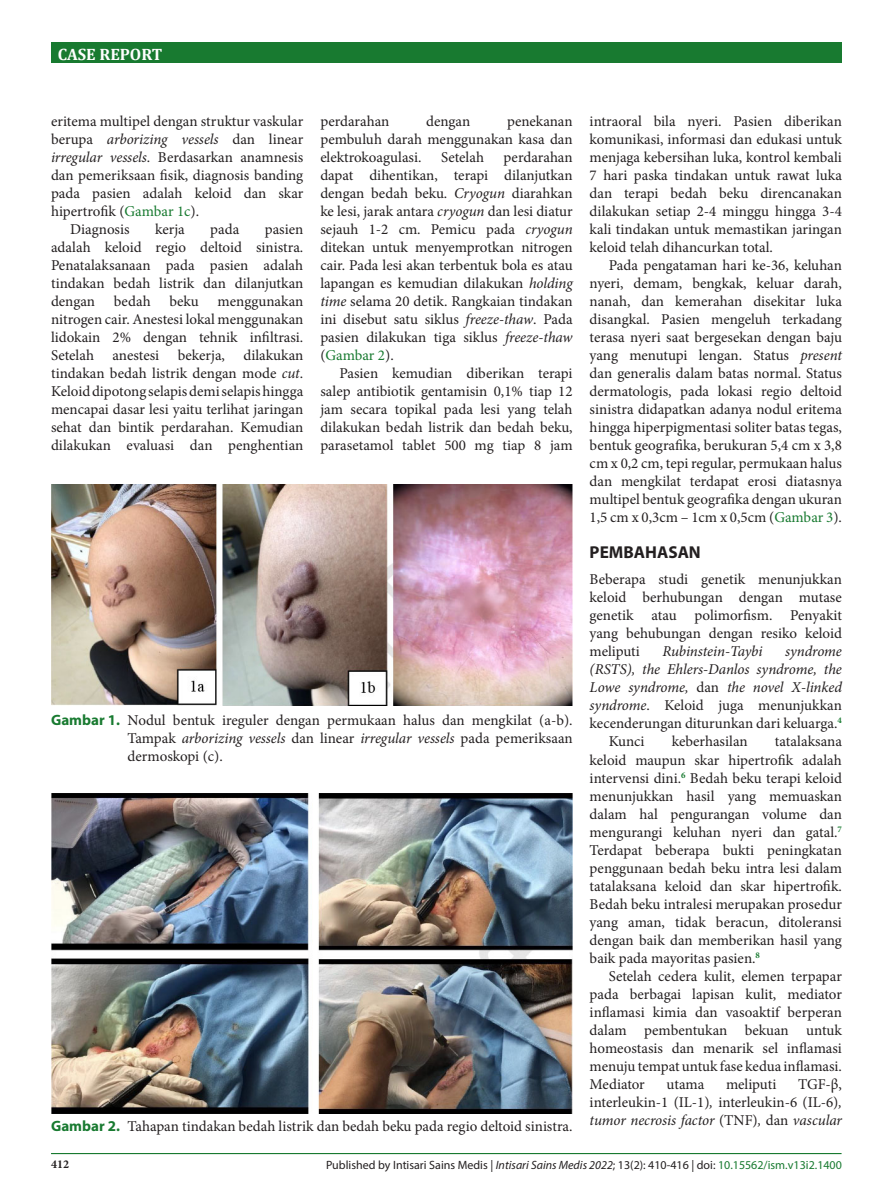
<style>
.page{position:relative;width:893px;height:1191px;background:#fff}
.page>*{position:absolute;margin:0;border:0;box-sizing:border-box;transform-origin:0 0}
.t1{font:700 17.25px "Myriad Pro";color:#231f20}
.t2{font:700 16.5px "Cambria";color:#fff}
.t3{font:15px/18px "Minion Pro";color:#231f20;text-align:justify}
.t4{font:italic 15px/18px "Minion Pro";letter-spacing:-.01em;color:#231f20;text-align:justify}
.t5{font:12px "Myriad Pro";color:#231f20}
.t6{font:700 12px "Minion Pro";color:#231f20}
.s1{font-style:italic}
.s2{color:#187a30}
.s3{font-family:"Myriad Pro";font-weight:700;color:#187a30}
.s4{font-style:normal}
</style>
<div class="page">
<div style="left:51px;top:43px;width:790px;height:20px;background:#187a30"></div>
<hr style="left:51px;top:1153px;width:790px;height:1px;background:#187a30">
<img style="left:51px;top:484px;width:522px;height:222px">
<img style="left:51px;top:793px;width:522px;height:320px">
<p class="t2" style="left:58px;top:43px;width:106px">CASE REPORT</p>
<p class="t3" style="left:51px;top:112px;width:254px">eritema multipel dengan struktur vaskular berupa <span class="s1">arborizing vessels</span> dan linear <span class="s1">irregular vessels</span>. Berdasarkan anamnesis dan pemeriksaan fisik, diagnosis banding pada pasien adalah keloid dan skar hipertrofik (<span class="s2">Gambar 1c</span>).</p>
<p class="t3" style="left:70px;top:220px;width:61px">Diagnosis</p>
<p class="t3" style="left:155px;top:220px;width:31px">kerja</p>
<p class="t3" style="left:210px;top:220px;width:31px">pada</p>
<p class="t3" style="left:51px;top:220px;width:254px;text-indent:214px">pasien adalah keloid regio deltoid sinistra.<br>Penatalaksanaan pada pasien adalah tindakan bedah listrik dan dilanjutkan dengan</p>
<p class="t3" style="left:51px;top:292px;width:254px;text-indent:167px">menggunakan nitrogen cair. Anestesi lokal menggunakan lidokain 2% dengan tehnik infiltrasi.<br>Setelah anestesi bekerja, dilakukan tindakan bedah listrik dengan mode <span class="s1">cut</span>.<br>Keloid dipotong selapis demi selapis hingga mencapai dasar lesi yaitu terlihat jaringan sehat dan bintik perdarahan. Kemudian dilakukan evaluasi dan penghentian</p>
<p class="t3" style="left:114px;top:292px;width:38px">bedah</p>
<p class="t3" style="left:170px;top:292px;width:31px">beku</p>
<p class="t3" style="left:320px;top:112px;width:70px">perdarahan</p>
<p class="t3" style="left:426px;top:112px;width:46px">dengan</p>
<p class="t3" style="left:320px;top:112px;width:254px;text-indent:187px">penekanan pembuluh darah menggunakan kasa dan elektrokoagulasi.</p>
<p class="t3" style="left:320px;top:148px;width:254px;text-indent:183px">perdarahan dapat dihentikan, terapi dilanjutkan dengan bedah beku. <span class="s1">Cryogun</span> diarahkan ke lesi, jarak antara <span class="s1">cryogun</span> dan lesi diatur sejauh 1-2 cm. Pemicu pada <span class="s1">cryogun </span>ditekan untuk menyemprotkan nitrogen cair. Pada lesi akan terbentuk bola es atau lapangan es kemudian dilakukan <span class="s1">holding time</span> selama 20 detik. Rangkaian tindakan ini disebut satu siklus <span class="s1">freeze-thaw</span>. Pada pasien dilakukan tiga siklus <span class="s1">freeze-thaw </span>(<span class="s2">Gambar 2</span>).</p>
<p class="t3" style="left:320px;top:364px;width:254px;text-indent:19px">Pasien kemudian diberikan terapi salep antibiotik gentamisin 0,1% tiap 12 jam secara topikal pada lesi yang telah dilakukan bedah listrik dan bedah beku, parasetamol tablet 500 mg tiap 8 jam</p>
<p class="t3" style="left:441px;top:148px;width:45px">Setelah</p>
<p class="t3" style="left:128px;top:711px;width:447px;text-indent:-77px"><span class="s3">Gambar 1.</span> Nodul bentuk ireguler dengan permukaan halus dan mengkilat (a-b).<br>Tampak <span class="s1">arborizing vessels</span> dan linear <span class="s1">irregular vessels</span> pada pemeriksaan dermoskopi (c).</p>
<p class="t3" style="left:51px;top:1117px;width:523px"><span class="s3">Gambar 2.</span> Tahapan tindakan bedah listrik dan bedah beku pada regio deltoid sinistra.</p>
<p class="t3" style="left:590px;top:112px;width:254px">intraoral bila nyeri. Pasien diberikan komunikasi, informasi dan edukasi untuk menjaga kebersihan luka, kontrol kembali 7 hari paska tindakan untuk rawat luka dan terapi bedah beku direncanakan dilakukan setiap 2-4 minggu hingga 3-4 kali tindakan untuk memastikan jaringan keloid telah dihancurkan total.</p>
<p class="t3" style="left:590px;top:256px;width:254px;text-indent:19px">Pada pengataman hari ke-36, keluhan nyeri, demam, bengkak, keluar darah, nanah, dan kemerahan disekitar luka disangkal. Pasien mengeluh terkadang terasa nyeri saat bergesekan dengan baju yang menutupi lengan. Status <span class="s1">present </span>dan generalis dalam batas normal. Status dermatologis, pada lokasi regio deltoid sinistra didapatkan adanya nodul eritema hingga hiperpigmentasi soliter batas tegas, bentuk geografika, berukuran 5,4 cm x 3,8 cm x 0,2 cm, tepi regular, permukaan halus dan mengkilat terdapat erosi diatasnya multipel bentuk geografika dengan ukuran 1,5 cm x 0,3cm – 1cm x 0,5cm (<span class="s2">Gambar 3</span>).</p>
<p class="t1" style="left:590px;top:541px;width:113px">PEMBAHASAN</p>
<p class="t3" style="left:590px;top:570px;width:254px">Beberapa studi genetik menunjukkan keloid berhubungan dengan mutase genetik atau polimorfism. Penyakit yang behubungan dengan resiko keloid meliputi</p>
<p class="t4" style="left:590px;top:642px;width:254px;text-indent:195px">syndrome (RSTS), the Ehlers-Danlos syndrome, the Lowe syndrome, <span class="s4">dan</span> the novel X-linked syndrome<span class="s4">. Keloid juga menunjukkan kecenderungan diturunkan dari keluarga.</span><sup>4</sup></p>
<p class="t3" style="left:609px;top:732px;width:37px">Kunci</p>
<p class="t3" style="left:672px;top:732px;width:77px">keberhasilan</p>
<p class="t4" style="left:662px;top:642px;width:102px">Rubinstein-Taybi</p>
<p class="t3" style="left:590px;top:732px;width:254px;text-indent:185px">tatalaksana keloid maupun skar hipertrofik adalah intervensi dini.<sup>6</sup> Bedah beku terapi keloid menunjukkan hasil yang memuaskan dalam hal pengurangan volume dan mengurangi keluhan nyeri dan gatal.<sup>7<br></sup>Terdapat beberapa bukti peningkatan penggunaan bedah beku intra lesi dalam tatalaksana keloid dan skar hipertrofik.<br>Bedah beku intralesi merupakan prosedur yang aman, tidak beracun, ditoleransi dengan baik dan memberikan hasil yang baik pada mayoritas pasien.<sup>8</sup></p>
<p class="t3" style="left:590px;top:966px;width:254px;text-indent:19px">Setelah cedera kulit, elemen terpapar pada berbagai lapisan kulit, mediator inflamasi kimia dan vasoaktif berperan dalam pembentukan bekuan untuk homeostasis dan menarik sel inflamasi menuju tempat untuk fase kedua inflamasi.<br>Mediator</p>
<p class="t3" style="left:590px;top:1074px;width:254px;text-indent:208px">TGF-β, interleukin-1 (IL-1)<span class="s1">,</span> interleukin-6 (IL-6)<span class="s1">, tumor necrosis factor</span> (TNF)<span class="s1">,</span> dan <span class="s1">vascular</span></p>
<p class="t3" style="left:667px;top:1074px;width:39px">utama</p>
<p class="t3" style="left:726px;top:1074px;width:52px">meliputi</p>
<p class="t6" style="left:51px;top:1156px;width:19px">412</p>
<p class="t5" style="left:326px;top:1157px;width:517px">Published by Intisari Sains Medis | <span class="s1">Intisari Sains Medis 2022</span>; 13(2): 410-416 | doi: <span class="s2">10.15562/ism.v13i2.1400</span></p>
</div>
